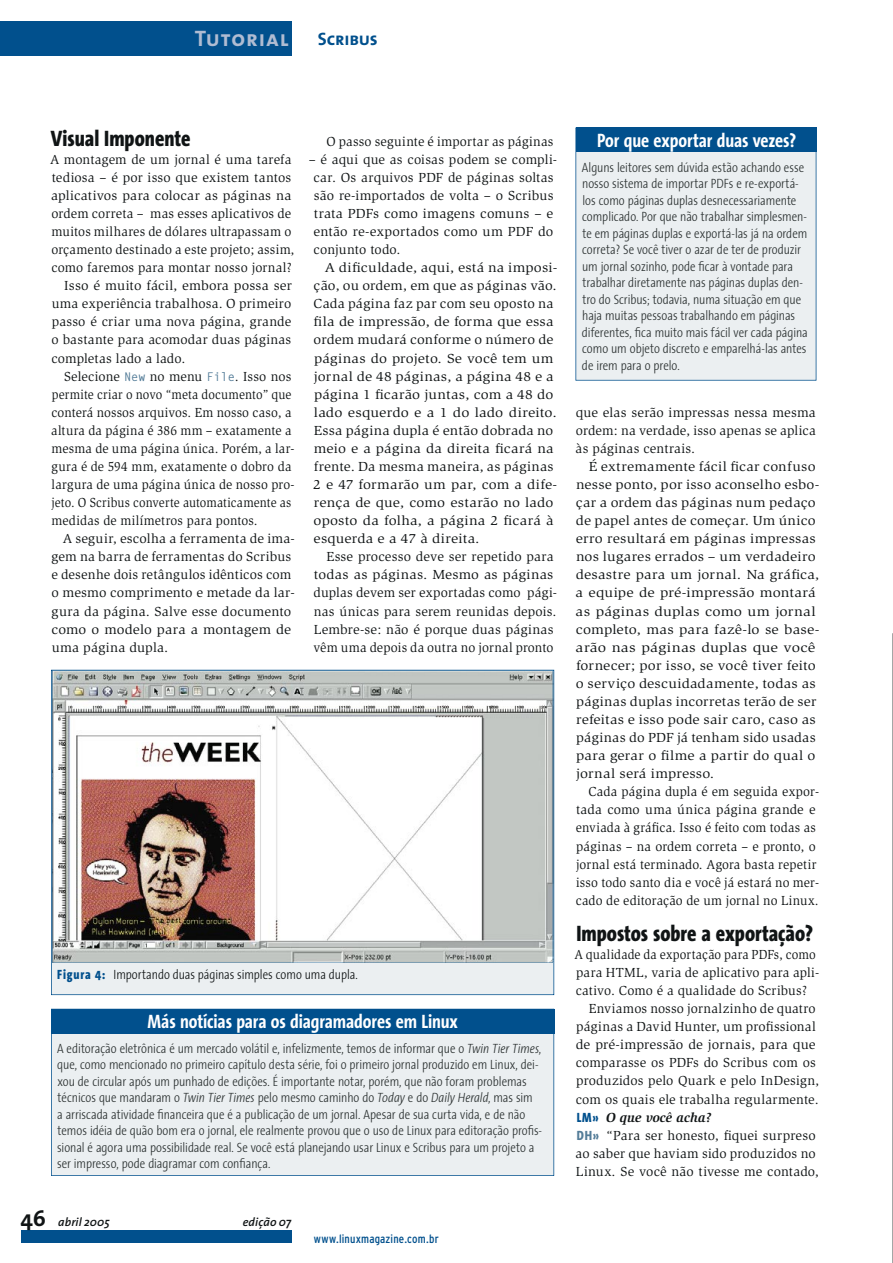
<style>
.page{position:relative;width:893px;height:1263px;background:#fff}
.page>*{position:absolute;margin:0;border:0;box-sizing:border-box;transform-origin:0 0}
.t1{font:800 22.5px "The Sans Condensed";color:#101415}
.t2{font:22.5px "The Sans Bold Caps";letter-spacing:.035em;color:#b0bcd2}
.t3{font:700 22.5px "The Sans";color:#101415}
.t4{font:700 19.5px "The Sans Condensed";letter-spacing:-.005em;color:#fff}
.t5{font:18px "The Sans Bold Caps";letter-spacing:-.015em;color:#01508d}
.t6{font:13.5px/18px "Slimbach";letter-spacing:.015em;color:#101415}
.t7{font:300 13.5px/16.5px "The Sans Condensed";color:#2c3232}
.t8{font:13.5px/18px "Slimbach";letter-spacing:.015em;color:#101415;scale:1.09 1}
.t9{font:13.5px/18px "Slimbach";letter-spacing:.015em;color:#101415;scale:1.1 1}
.t10{font:13.5px/18px "Slimbach";letter-spacing:.015em;color:#101415;scale:.96 1}
.t11{font:13.5px "Slimbach";letter-spacing:.015em;color:#101415;scale:.95 1}
.t12{font:13.5px "Slimbach";letter-spacing:.015em;color:#101415;scale:1.04 1}
.t13{font:300 13.5px "The Sans Condensed";letter-spacing:-.005em;color:#101415}
.t14{font:13.5px "Slimbach";letter-spacing:.015em;color:#101415;scale:.9 1}
.t15{font:13.5px "Slimbach";letter-spacing:.015em;color:#101415;scale:.91 1}
.t16{font:13.5px "Slimbach";letter-spacing:.015em;color:#101415;scale:.92 1}
.t17{font:13.5px "Slimbach";letter-spacing:.015em;color:#101415;scale:1.08 1}
.t18{font:italic 700 13.5px "Slimbach";letter-spacing:.005em;color:#101415}
.t19{font:condensed 12px "Interstate";letter-spacing:.015em;color:#01508d}
.t20{font:italic 600 12px "The Sans";letter-spacing:.005em;color:#101415}
.s1{font-family:"Gothic Looser";font-weight:700;font-size:12px;color:#537c98}
.s2{font-weight:800;color:#01508d}
.s3{font-style:italic}
.s4{font-family:"The Sans Condensed";font-weight:800;font-style:normal;color:#01508d}
.s5{font-family:"The Sans Condensed";font-weight:800;color:#537c98}
</style>
<div class="page">
<svg style="left:575px;top:128px;width:241px;height:253px;background:#d3dee6"></svg>
<svg style="left:51px;top:1009px;width:503px;height:167px;background:#c6d6e1"></svg>
<svg style="left:51px;top:670px;width:503px;height:325px"></svg>
<div style="left:0;top:21px;width:292px;height:34px;background:#01508d"></div>
<div style="left:21px;top:1230px;width:271px;height:13px;background:#01508d"></div>
<hr style="left:892px;top:634px;width:1px;height:629px;background:#101415">
<h1 class="t2" style="left:195px;top:20px;width:95px">Tutorial</h1>
<h3 class="t5" style="left:318px;top:24px;width:61px">Scribus</h3>
<h1 class="t1" style="left:51px;top:125px;width:141px">Visual Imponente</h1>
<p class="t6" style="left:50px;top:150px;width:243px">A montagem de um jornal é uma tarefa</p>
<p class="t6" style="left:52px;top:168px;width:241px">tediosa – é por isso que existem tantos</p>
<p class="t6" style="left:51px;top:186px;width:242px">aplicativos para colocar as páginas na</p>
<p class="t6" style="left:51px;top:204px;width:241px">ordem correta – mas esses aplicativos de</p>
<p class="t10" style="left:52px;top:223px;width:251px">muitos milhares de dólares ultrapassam o</p>
<p class="t10" style="left:51px;top:241px;width:255px">orçamento destinado a este projeto; assim,</p>
<p class="t6" style="left:51px;top:259px;width:242px">como faremos para montar nosso jornal?</p>
<p class="t12" style="left:64px;top:278px;width:220px">Isso é muito fácil, embora possa ser</p>
<p class="t6" style="left:52px;top:295px;width:241px">uma experiência trabalhosa. O primeiro</p>
<p class="t6" style="left:52px;top:313px;width:241px">passo é criar uma nova página, grande</p>
<p class="t6" style="left:51px;top:331px;width:242px">o bastante para acomodar duas páginas</p>
<p class="t6" style="left:51px;top:349px;width:136px">completas lado a lado.</p>
<p class="t6" style="left:64px;top:367px;width:229px">Selecione <span class="s1">New</span> no menu <span class="s1">File</span>. Isso nos</p>
<p class="t15" style="left:52px;top:386px;width:265px">permite criar o novo “meta documento” que</p>
<p class="t11" style="left:51px;top:404px;width:254px">conterá nossos arquivos. Em nosso caso, a</p>
<p class="t11" style="left:51px;top:423px;width:254px">altura da página é 386 mm – exatamente a</p>
<p class="t11" style="left:52px;top:441px;width:257px">mesma de uma página única. Porém, a lar-</p>
<p class="t11" style="left:52px;top:459px;width:254px">gura é de 594 mm, exatamente o dobro da</p>
<p class="t11" style="left:52px;top:477px;width:257px">largura de uma página única de nosso pro-</p>
<p class="t14" style="left:52px;top:495px;width:268px">jeto. O Scribus converte automaticamente as</p>
<p class="t11" style="left:52px;top:513px;width:218px">medidas de milímetros para pontos.</p>
<p class="t6" style="left:63px;top:530px;width:234px">A seguir, escolha a ferramenta de ima-</p>
<p class="t6" style="left:52px;top:548px;width:241px">gem na barra de ferramentas do Scribus</p>
<p class="t6" style="left:51px;top:566px;width:242px">e desenhe dois retângulos idênticos com</p>
<p class="t6" style="left:51px;top:584px;width:245px">o mesmo comprimento e metade da lar-</p>
<p class="t6" style="left:52px;top:602px;width:241px">gura da página. Salve esse documento</p>
<p class="t17" style="left:51px;top:621px;width:224px">como o modelo para a montagem de</p>
<p class="t6" style="left:52px;top:638px;width:118px">uma página dupla.</p>
<p class="t6" style="left:326px;top:132px;width:229px">O passo seguinte é importar as páginas</p>
<p class="t6" style="left:314px;top:150px;width:245px;text-indent:-5px">– é aqui que as coisas podem se compli&shy;car. Os arquivos PDF de páginas soltas são re-importados de volta – o Scribus trata PDFs como imagens comuns – e então re-exportados como um PDF do conjunto todo.</p>
<p class="t9" style="left:313px;top:259px;width:224px;text-indent:12px">A dificuldade, aqui, está na imposi&shy;ção, ou ordem, em que as páginas vão.<br>Cada página faz par com seu oposto na fila de impressão, de forma que essa ordem mudará conforme o número de páginas do projeto. Se você tem um jornal de 48 páginas, a página 48 e a página 1 ficarão juntas, com a 48 do lado esquerdo e a 1 do lado direito.<br>Essa página dupla é então dobrada no meio e a página da direita ficará na frente. Da mesma maneira, as páginas 2 e 47 formarão um par, com a dife&shy;rença de que, como estarão no lado oposto da folha, a página 2 ficará à esquerda e a 47 à direita.</p>
<p class="t6" style="left:313px;top:548px;width:245px;text-indent:13px">Esse processo deve ser repetido para todas as páginas. Mesmo as páginas duplas devem ser exportadas como pági&shy;nas únicas para serem reunidas depois.<br>Lembre-se: não é porque duas páginas vêm uma depois da outra no jornal pronto</p>
<p class="t13" style="left:57px;top:963px;width:302px"><span class="s2">Figura 4:</span> Importando duas páginas simples como uma dupla.</p>
<h2 class="t4" style="left:148px;top:1005px;width:312px">Más notícias para os diagramadores em Linux</h2>
<p class="t7" style="left:57px;top:1039px;width:487px">A editoração eletrônica é um mercado volátil e, infelizmente, temos de informar que o <span class="s3">Twin Tier Times</span>, que, como mencionado no primeiro capítulo desta série, foi o primeiro jornal produzido em Linux, dei&shy;xou de circular após um punhado de edições. É importante notar, porém, que não foram problemas técnicos que mandaram o <span class="s3">Twin Tier Times</span> pelo mesmo caminho do <span class="s3">Today</span> e do <span class="s3">Daily Herald</span>, mas sim<br>a arriscada atividade financeira que é a publicação de um jornal. Apesar de sua curta vida, e de não temos idéia de quão bom era o jornal, ele realmente provou que o uso de Linux para editoração profis&shy;sional é agora uma possibilidade real. Se você está planejando usar Linux e Scribus para um projeto a ser impresso, pode diagramar com confiança.</p>
<h1 class="t3" style="left:21px;top:1199px;width:27px">46</h1>
<p class="t20" style="left:58px;top:1212px;width:53px">abril 2005</p>
<p class="t20" style="left:243px;top:1212px;width:50px">edição 07</p>
<p class="t19" style="left:314px;top:1232px;width:126px">www.linuxmagazine.com.br</p>
<h2 class="t4" style="left:597px;top:124px;width:201px">Por que exportar duas vezes?</h2>
<p class="t7" style="left:582px;top:158px;width:227px">Alguns leitores sem dúvida estão achando esse nosso sistema de importar PDFs e re-exportá&shy;los como páginas duplas desnecessariamente complicado. Por que não trabalhar simplesmen&shy;te em páginas duplas e exportá-las já na ordem correta? Se você tiver o azar de ter de produzir um jornal sozinho, pode ficar à vontade para trabalhar diretamente nas páginas duplas den&shy;tro do Scribus; todavia, numa situação em que haja muitas pessoas trabalhando em páginas diferentes, fica muito mais fácil ver cada página como um objeto discreto e emparelhá-las antes de irem para o prelo.</p>
<p class="t6" style="left:576px;top:403px;width:242px;text-align:justify">que elas serão impressas nessa mesma ordem: na verdade, isso apenas se aplica às páginas centrais.</p>
<p class="t8" style="left:576px;top:457px;width:225px;text-indent:13px">É extremamente fácil ficar confuso nesse ponto, por isso aconselho esbo&shy;çar a ordem das páginas num pedaço de papel antes de começar. Um único erro resultará em páginas impressas nos lugares errados – um verdadeiro desastre para um jornal. Na gráfica, a equipe de pré-impressão montará as páginas duplas como um jornal completo, mas para fazê-lo se base&shy;arão nas páginas duplas que você fornecer; por isso, se você tiver feito o serviço descuidadamente, todas as páginas duplas incorretas terão de ser refeitas e isso pode sair caro, caso as páginas do PDF já tenham sido usadas para gerar o filme a partir do qual o jornal será impresso.</p>
<p class="t10" style="left:576px;top:783px;width:255px;text-indent:13px">Cada página dupla é em seguida expor&shy;tada como uma única página grande e enviada à gráfica. Isso é feito com todas as páginas – na ordem correta – e pronto, o jornal está terminado. Agora basta repetir isso todo santo dia e você já estará no mer&shy;cado de editoração de um jornal no Linux.</p>
<h1 class="t1" style="left:576px;top:920px;width:238px">Impostos sobre a exportação?</h1>
<p class="t16" style="left:574px;top:947px;width:264px">A qualidade da exportação para PDFs, como</p>
<p class="t6" style="left:576px;top:963px;width:244px">para HTML, varia de aplicativo para apli-</p>
<p class="t6" style="left:576px;top:982px;width:233px">cativo. Como é a qualidade do Scribus?</p>
<p class="t6" style="left:589px;top:1000px;width:229px">Enviamos nosso jornalzinho de quatro</p>
<p class="t6" style="left:576px;top:1018px;width:241px">páginas a David Hunter, um profissional</p>
<p class="t12" style="left:576px;top:1037px;width:232px">de pré-impressão de jornais, para que</p>
<p class="t6" style="left:576px;top:1054px;width:241px">comparasse os PDFs do Scribus com os</p>
<p class="t6" style="left:576px;top:1072px;width:244px">produzidos pelo Quark e pelo InDesign,</p>
<p class="t6" style="left:576px;top:1090px;width:244px">com os quais ele trabalha regularmente.</p>
<p class="t18" style="left:577px;top:1109px;width:136px"><span class="s4">LM»</span> O que você acha?</p>
<p class="t6" style="left:577px;top:1126px;width:240px"><span class="s5">DH»</span> “Para ser honesto, fiquei surpreso</p>
<p class="t6" style="left:576px;top:1144px;width:242px">ao saber que haviam sido produzidos no</p>
<p class="t6" style="left:576px;top:1162px;width:245px">Linux. Se você não tivesse me contado,</p>
</div>
